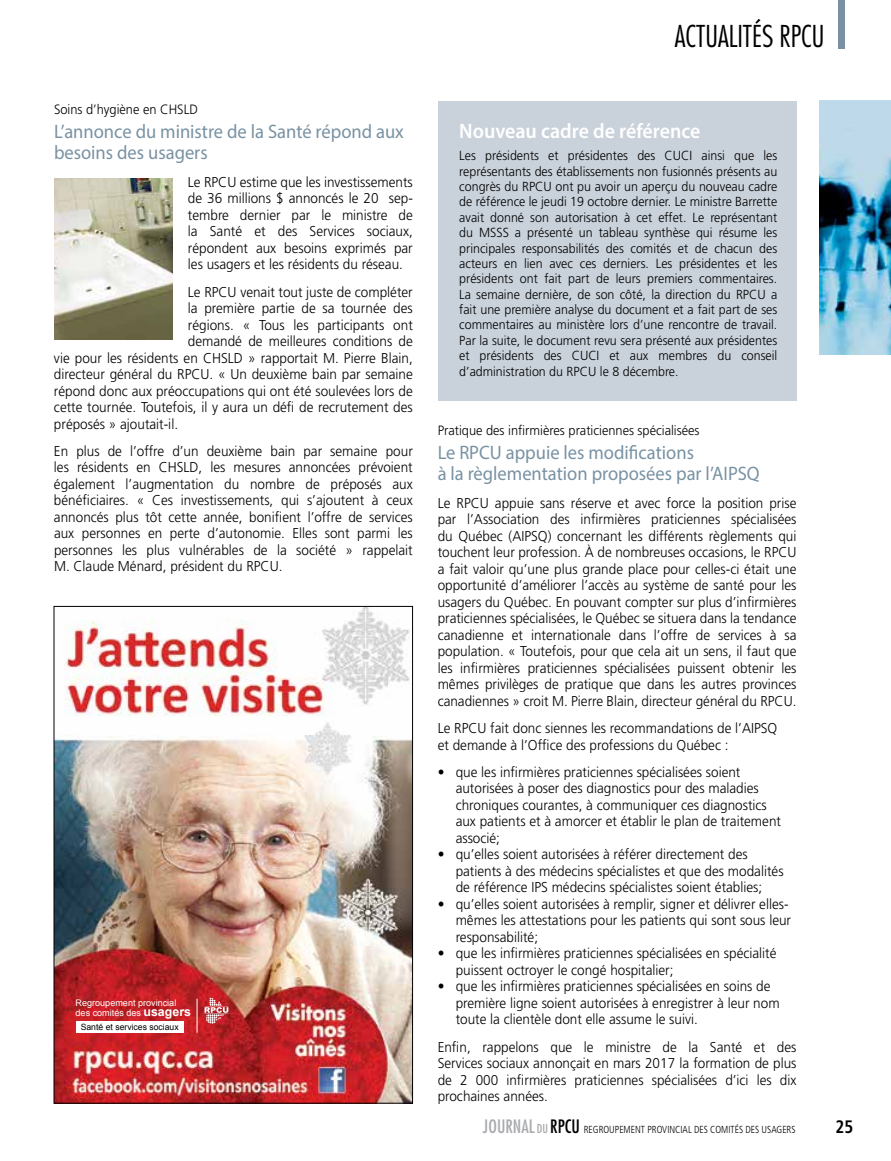
<style>
.page{position:relative;width:891px;height:1161px;background:#fff}
.page>*{position:absolute;margin:0;border:0;box-sizing:border-box;transform-origin:0 0}
.t1{font:300 condensed 29.4px "Futura";color:#000}
.t2{font:600 21px "Myriad Pro";color:#fff;scale:.95 1}
.t3{font:19.5px/21px "Myriad Pro";color:#7992a3;scale:.95 1}
.t4{font:700 condensed 18px "Frutiger";color:#000;scale:.95 1}
.t5{font:300 14.25px/16.5px "Frutiger";color:#000;scale:.95 1}
.t6{font:300 13.5px "Frutiger";color:#000;scale:.95 1}
.t7{font:300 13.2px/15.5px "Frutiger";color:#000;text-align:justify;scale:.95 1}
.t8{font:300 condensed 10.2px "Frutiger";color:#000;scale:.95 1}
.t9{font:9px/10.8px "Arial";color:#fff}
.t10{font:8.7px "Arial";color:#000}
.s1{font-weight:700;font-size:12.45px}
.s2{font-family:"Futura";font-weight:400;font-size:18px;color:#a9abae}
.s3{font-family:"Futura";font-weight:400;font-size:12px;color:#a9abae}
.s4{font-family:"Futura";font-weight:400;font-size:18px}
</style>
<div class="page">
<img style="left:820px;top:101px;width:71px;height:254px">
<div style="left:838px;top:0;width:7px;height:48px;background:#7992a3"></div>
<img style="left:54px;top:178px;width:119px;height:162px">
<div style="left:438px;top:101px;width:358px;height:299px;background:#c9d1da"></div>
<img style="left:56px;top:608px;width:355px;height:493px">
<hr style="left:197px;top:999px;width:1px;height:34px;background:#fff">
<div style="left:76px;top:1021px;width:108px;height:12px;background:#fff"></div>
<svg style="left:204px;top:998px;width:25px;height:26px"></svg>
<p class="t6" style="left:54px;top:102px;width:153px">Soins d’hygiène en CHSLD</p>
<h3 class="t3" style="left:54px;top:121px;width:370px">L’annonce du ministre de la Santé répond aux besoins des usagers</h3>
<p class="t5" style="left:188px;top:174px;width:238px;text-align:justify">Le RPCU estime que les investissements de 36 millions $ annoncés le 20 sep&shy;tembre dernier par le ministre de la Santé et des Services sociaux, répondent aux besoins exprimés par les usagers et les résidents du réseau.</p>
<p class="t5" style="left:188px;top:283px;width:238px">Le RPCU venait tout juste de compléter</p>
<p class="t5" style="left:188px;top:300px;width:238px">la première partie de sa tournée des</p>
<p class="t5" style="left:188px;top:316px;width:238px">régions. « Tous les participants ont</p>
<p class="t5" style="left:188px;top:333px;width:238px">demandé de meilleures conditions de</p>
<p class="t5" style="left:54px;top:349px;width:379px">vie pour les résidents en CHSLD » rapportait M. Pierre Blain,</p>
<p class="t5" style="left:54px;top:366px;width:379px">directeur général du RPCU. « Un deuxième bain par semaine</p>
<p class="t5" style="left:54px;top:382px;width:379px">répond donc aux préoccupations qui ont été soulevées lors de</p>
<p class="t5" style="left:54px;top:399px;width:379px">cette tournée. Toutefois, il y aura un défi de recrutement des</p>
<p class="t5" style="left:54px;top:415px;width:132px">préposés » ajoutait-il.</p>
<p class="t5" style="left:54px;top:443px;width:379px;text-align:justify">En plus de l’offre d’un deuxième bain par semaine pour les résidents en CHSLD, les mesures annoncées prévoient également l’augmentation du nombre de préposés aux bénéficiaires. « Ces investissements, qui s’ajoutent à ceux annoncés plus tôt cette année, bonifient l’offre de services aux personnes en perte d’autonomie. Elles sont parmi les personnes les plus vulnérables de la société » rappelait M. Claude Ménard, président du RPCU.</p>
<p class="t9" style="left:76px;top:997px;width:117px">Regroupement provincial des comités des <span class="s1">usagers</span></p>
<p class="t10" style="left:81px;top:1021px;width:99px">Santé et services sociaux</p>
<h1 class="t1" style="left:675px;top:17px;width:151px">ACTUALITÉS RPCU</h1>
<h2 class="t2" style="left:459px;top:118px;width:255px">Nouveau cadre de référence</h2>
<p class="t7" style="left:459px;top:148px;width:336px">Les présidents et présidentes des CUCI ainsi que les représentants des établissements non fusionnés présents au congrès du RPCU ont pu avoir un aperçu du nouveau cadre de référence le jeudi 19 octobre dernier. Le ministre Barrette avait donné son autorisation à cet effet. Le représentant du MSSS a présenté un tableau synthèse qui résume les principales responsabilités des comités et de chacun des acteurs en lien avec ces derniers. Les présidentes et les présidents ont fait part de leurs premiers commentaires.<br>La semaine dernière, de son côté, la direction du RPCU a fait une première analyse du document et a fait part de ses commentaires au ministère lors d’une rencontre de travail.<br>Par la suite, le document revu sera présenté aux présidentes et présidents des CUCI et aux membres du conseil d’administration du RPCU le 8 décembre.</p>
<p class="t6" style="left:438px;top:423px;width:277px">Pratique des infirmières praticiennes spécialisées</p>
<h3 class="t3" style="left:438px;top:442px;width:341px">Le RPCU appuie les modifications<br>à la règlementation proposées par l’AIPSQ</h3>
<p class="t5" style="left:438px;top:495px;width:379px;text-align:justify">Le RPCU appuie sans réserve et avec force la position prise par l’Association des infirmières praticiennes spécialisées du Québec (AIPSQ) concernant les différents règlements qui touchent leur profession. À de nombreuses occasions, le RPCU a fait valoir qu’une plus grande place pour celles-ci était une opportunité d’améliorer l’accès au système de santé pour les usagers du Québec. En pouvant compter sur plus d’infirmières praticiennes spécialisées, le Québec se situera dans la tendance canadienne et internationale dans l’offre de services à sa population. « Toutefois, pour que cela ait un sens, il faut que les infirmières praticiennes spécialisées puissent obtenir les mêmes privilèges de pratique que dans les autres provinces canadiennes » croit M. Pierre Blain, directeur général du RPCU.</p>
<p class="t5" style="left:438px;top:720px;width:359px">Le RPCU fait donc siennes les recommandations de l’AIPSQ et demande à l’Office des professions du Québec :</p>
<p class="t5" style="left:456px;top:764px;width:344px;text-indent:-18px">• que les infirmières praticiennes spécialisées soient autorisées à poser des diagnostics pour des maladies chroniques courantes, à communiquer ces diagnostics aux patients et à amorcer et établir le plan de traitement associé;</p>
<p class="t5" style="left:456px;top:846px;width:347px;text-indent:-18px">• qu’elles soient autorisées à référer directement des patients à des médecins spécialistes et que des modalités de référence IPS médecins spécialistes soient établies;</p>
<p class="t5" style="left:456px;top:896px;width:355px;text-indent:-18px">• qu’elles soient autorisées à remplir, signer et délivrer elles&shy;mêmes les attestations pour les patients qui sont sous leur responsabilité;</p>
<p class="t5" style="left:456px;top:945px;width:339px;text-indent:-18px">• que les infirmières praticiennes spécialisées en spécialité puissent octroyer le congé hospitalier;</p>
<p class="t5" style="left:456px;top:978px;width:343px;text-indent:-18px">• que les infirmières praticiennes spécialisées en soins de première ligne soient autorisées à enregistrer à leur nom toute la clientèle dont elle assume le suivi.</p>
<p class="t5" style="left:438px;top:1039px;width:379px;text-align:justify">Enfin, rappelons que le ministre de la Santé et des Services sociaux annonçait en mars 2017 la formation de plus de 2 000 infirmières praticiennes spécialisées d’ici les dix prochaines années.</p>
<p class="t8" style="left:483px;top:1124px;width:331px"><span class="s2">JOURNAL</span> <span class="s3">DU</span> <span class="s4">RPCU</span> REGROUPEMENT PROVINCIAL DES COMITÉS DES USAGERS</p>
<p class="t4" style="left:836px;top:1116px;width:20px">25</p>
</div>
